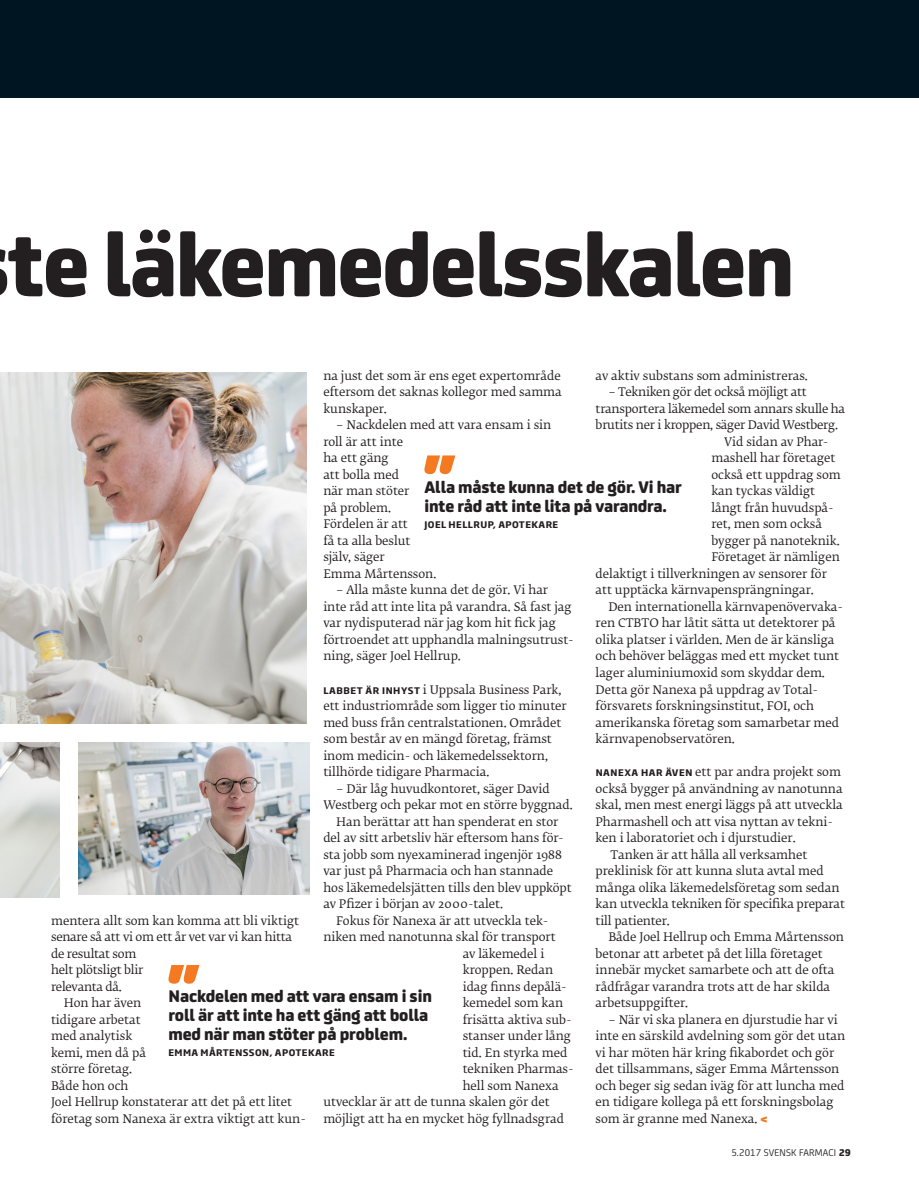
<style>
.page{position:relative;width:919px;height:1191px;background:#fff}
.page>*{position:absolute;margin:0;border:0;box-sizing:border-box;transform-origin:0 0}
.t1{font:800 96px "FS Joey";letter-spacing:-.02em;color:#231f20}
.citat{font:800 18px/18.8px "FS Joey";letter-spacing:-.005em;color:#231f20}
.bröd2{font:11.7px/16.5px "Fedra Serif B Std";color:#231f20}
.MR_fet_start{font:11.7px/16.5px "Fedra Serif B Std";color:#231f20}
.bröd2-2{font:11.7px/16.5px "Fedra Serif B Std";letter-spacing:-.02em;color:#231f20}
.t2{font:10.5px "FS Joey";letter-spacing:.01em;color:#231f20}
.citat_med_bild__avs{font:700 9px "Soho Gothic Pro";letter-spacing:.05em;color:#231f20}
.s1{font-family:"Soho Gothic Pro";font-weight:700;font-size:9px}
.s2{font-family:"New June";font-weight:800;color:#f47921}
.s3{font-weight:800}
</style>
<div class="page">
<img style="left:0;top:373px;width:306px;height:350px">
<div style="left:0;top:0;width:918px;height:98px;background:#001522"></div>
<svg style="left:424px;top:455px;width:31px;height:19px"></svg>
<svg style="left:168px;top:965px;width:31px;height:18px"></svg>
<img style="left:78px;top:742px;width:231px;height:153px">
<img style="left:0;top:742px;width:60px;height:155px">
<h1 class="t1" style="left:8px;top:189px;width:787px">te läkemedelsskalen</h1>
<p class="bröd2" style="left:323px;top:368px;width:240px;text-align:justify">na just det som är ens eget expertområde eftersom det saknas kollegor med samma kunskaper.</p>
<p class="bröd2" style="left:323px;top:418px;width:229px;text-indent:13px">– Nackdelen med att vara ensam i sin roll är att inte<br>ha ett gäng<br>att bolla med<br>när man stöter<br>på problem.<br>Fördelen är att<br>få ta alla beslut<br>själv, säger<br>Emma Mårtensson.</p>
<p class="bröd2" style="left:323px;top:583px;width:251px;text-indent:13px">– Alla måste kunna det de gör. Vi har inte råd att inte lita på varandra. Så fast jag var nydisputerad när jag kom hit fick jag förtroendet att upphandla malningsutrust&shy;ning, säger Joel Hellrup.</p>
<p class="MR_fet_start" style="left:323px;top:682px;width:245px"><span class="s1">LABBET ÄR INHYST</span> i Uppsala Business Park, ett industriområde som ligger tio minuter med buss från centralstationen. Området som består av en mängd företag, främst inom medicin- och läkemedelssektorn, tillhörde tidigare Pharmacia.</p>
<p class="bröd2" style="left:323px;top:781px;width:251px;text-indent:13px">– Där låg huvudkontoret, säger David<br>Westberg och pekar mot en större byggnad.</p>
<p class="bröd2" style="left:323px;top:814px;width:250px;text-indent:13px">Han berättar att han spenderat en stor del av sitt arbetsliv här eftersom hans för&shy;sta jobb som nyexaminerad ingenjör 1988 var just på Pharmacia och han stannade hos läkemedelsjätten tills den blev uppköpt av Pfizer i början av 2000-talet.</p>
<p class="bröd2" style="left:336px;top:913px;width:213px">Fokus för Nanexa är att utveckla tek-</p>
<p class="bröd2" style="left:323px;top:929px;width:234px">niken med nanotunna skal för transport</p>
<p class="bröd2" style="left:462px;top:946px;width:83px">av läkemedel i</p>
<p class="bröd2" style="left:462px;top:962px;width:92px">kroppen. Redan</p>
<p class="bröd2" style="left:462px;top:979px;width:105px">idag finns depålä-</p>
<p class="bröd2" style="left:462px;top:995px;width:102px">kemedel som kan</p>
<p class="bröd2" style="left:462px;top:1012px;width:110px">frisätta aktiva sub-</p>
<p class="bröd2" style="left:462px;top:1028px;width:110px">stanser under lång</p>
<p class="bröd2" style="left:462px;top:1045px;width:106px">tid. En styrka med</p>
<p class="bröd2" style="left:462px;top:1061px;width:112px">tekniken Pharmas-</p>
<p class="bröd2" style="left:462px;top:1078px;width:97px">hell som Nanexa</p>
<p class="bröd2" style="left:323px;top:1094px;width:228px">utvecklar är att de tunna skalen gör det</p>
<p class="bröd2" style="left:323px;top:1111px;width:242px">möjligt att ha en mycket hög fyllnadsgrad</p>
<p class="bröd2" style="left:595px;top:368px;width:214px">av aktiv substans som administreras.</p>
<p class="bröd2-2" style="left:595px;top:385px;width:251px;text-indent:13px">– Tekniken gör det också möjligt att transportera läkemedel som annars skulle ha brutits ner i kroppen, säger David Westberg.</p>
<p class="bröd2" style="left:724px;top:434px;width:106px">Vid sidan av Phar-</p>
<p class="bröd2" style="left:711px;top:451px;width:125px">mashell har företaget</p>
<p class="bröd2" style="left:711px;top:467px;width:131px">också ett uppdrag som</p>
<p class="bröd2" style="left:711px;top:484px;width:105px">kan tyckas väldigt</p>
<p class="bröd2" style="left:711px;top:500px;width:123px">långt från huvudspå-</p>
<p class="bröd2" style="left:711px;top:517px;width:112px">ret, men som också</p>
<p class="bröd2" style="left:711px;top:533px;width:130px">bygger på nanoteknik.</p>
<p class="bröd2" style="left:711px;top:550px;width:130px">Företaget är nämligen</p>
<p class="bröd2" style="left:595px;top:566px;width:233px">delaktigt i tillverkningen av sensorer för</p>
<p class="bröd2" style="left:595px;top:583px;width:220px">att upptäcka kärnvapensprängningar.</p>
<p class="bröd2" style="left:595px;top:599px;width:248px;text-indent:13px">Den internationella kärnvapenövervaka&shy;ren CTBTO har låtit sätta ut detektorer på olika platser i världen. Men de är känsliga och behöver beläggas med ett mycket tunt lager aluminiumoxid som skyddar dem.<br>Detta gör Nanexa på uppdrag av Total&shy;försvarets forskningsinstitut, FOI, och amerikanska företag som samarbetar med kärnvapenobservatören.</p>
<p class="MR_fet_start" style="left:595px;top:764px;width:247px"><span class="s1">NANEXA HAR ÄVEN</span> ett par andra projekt som</p>
<p class="MR_fet_start" style="left:595px;top:781px;width:248px">också bygger på användning av nanotunna</p>
<p class="MR_fet_start" style="left:595px;top:797px;width:249px">skal, men mest energi läggs på att utveckla</p>
<p class="MR_fet_start" style="left:595px;top:814px;width:239px">Pharmashell och att visa nyttan av tekni-</p>
<p class="MR_fet_start" style="left:595px;top:830px;width:201px">ken i laboratoriet och i djurstudier.</p>
<p class="MR_fet_start" style="left:610px;top:847px;width:198px">Tanken är att hålla all verksamhet</p>
<p class="MR_fet_start" style="left:595px;top:863px;width:229px">preklinisk för att kunna sluta avtal med</p>
<p class="MR_fet_start" style="left:595px;top:880px;width:245px">många olika läkemedelsföretag som sedan</p>
<p class="MR_fet_start" style="left:595px;top:896px;width:251px">kan utveckla tekniken för specifika preparat</p>
<p class="MR_fet_start" style="left:595px;top:913px;width:76px">till patienter.</p>
<p class="bröd2" style="left:595px;top:929px;width:250px;text-indent:13px">Både Joel Hellrup och Emma Mårtensson betonar att arbetet på det lilla företaget innebär mycket samarbete och att de ofta rådfrågar varandra trots att de har skilda arbetsuppgifter.</p>
<p class="bröd2" style="left:595px;top:1012px;width:251px;text-indent:13px">– När vi ska planera en djurstudie har vi inte en särskild avdelning som gör det utan vi har möten här kring fikabordet och gör det tillsammans, säger Emma Mårtensson och beger sig sedan iväg för att luncha med en tidigare kollega på ett forskningsbolag som är granne med Nanexa. <span class="s2">&lt;</span></p>
<p class="citat" style="left:424px;top:476px;width:259px">Alla måste kunna det de gör. Vi har inte råd att inte lita på varandra.</p>
<p class="citat_med_bild__avs" style="left:424px;top:517px;width:135px">JOEL HELLRUP, APOTEKARE</p>
<p class="bröd2-2" style="left:51px;top:913px;width:249px">mentera allt som kan komma att bli viktigt senare så att vi om ett år vet var vi kan hitta de resultat som<br>helt plötsligt blir<br>relevanta då.</p>
<p class="bröd2" style="left:51px;top:995px;width:256px;text-indent:13px">Hon har även<br>tidigare arbetat<br>med analytisk<br>kemi, men då på<br>större företag.<br>Både hon och<br>Joel Hellrup konstaterar att det på ett litet företag som Nanexa är extra viktigt att kun-</p>
<p class="citat" style="left:168px;top:985px;width:265px">Nackdelen med att vara ensam i sin roll är att inte ha ett gäng att bolla med när man stöter på problem.</p>
<p class="citat_med_bild__avs" style="left:168px;top:1046px;width:168px">EMMA MÅRTENSSON, APOTEKARE</p>
<p class="t2" style="left:731px;top:1145px;width:121px">5.2017 SVENSK FARMACI <span class="s3">29</span></p>
</div>
